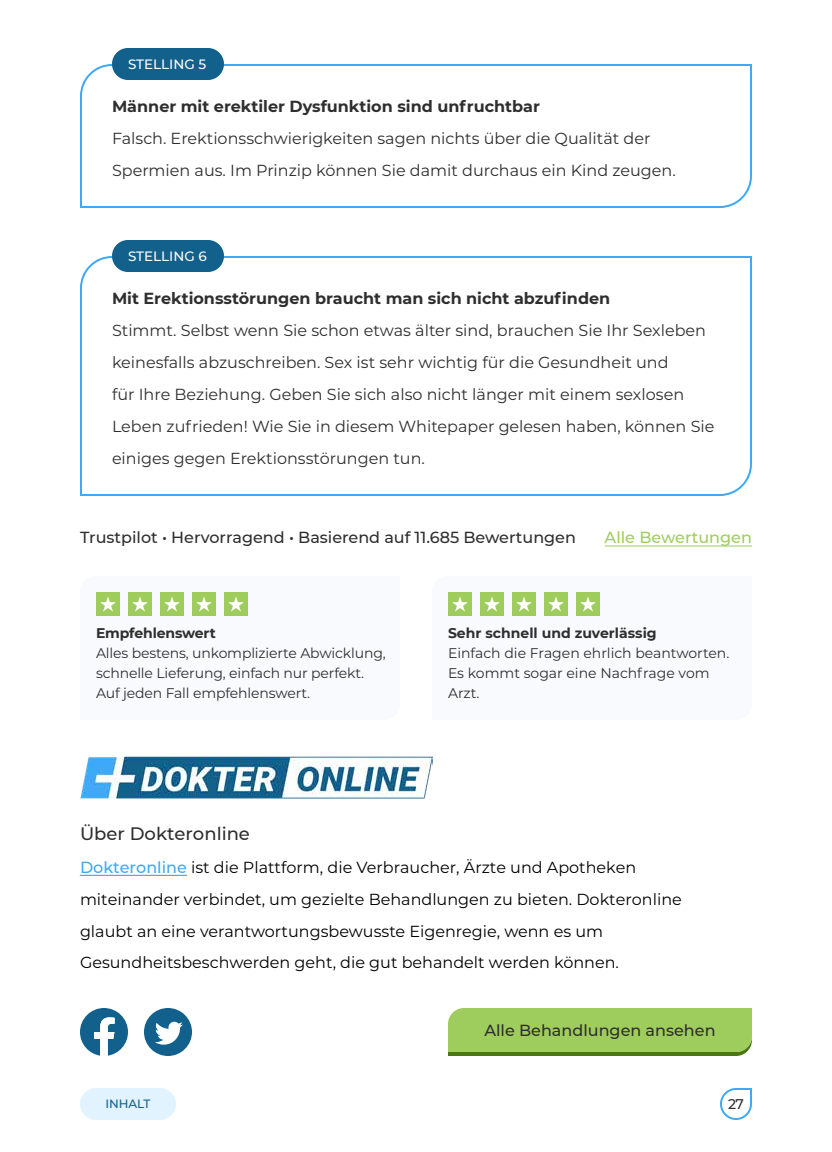
<style>
.page{position:relative;width:832px;height:1152px;background:#fff}
.page>*{position:absolute;margin:0;border:0;box-sizing:border-box;transform-origin:0 0}
.t1{font:500 18px "Montserrat";color:#2e2e2e}
.t2{font:16px/32px "Montserrat";color:#2e2e2e}
.t3{font:16px/31.8px "Montserrat";color:#000}
.t4{font:700 16px "Montserrat";color:#2e2e2e}
.t5{font:500 16px "Montserrat";color:#2e2e2e}
.t6{font:500 16px "Montserrat";color:#9fcd5d}
.t7{font:14px/20px "Montserrat";letter-spacing:-.01em;color:#2e2e2e}
.t8{font:700 14px "Montserrat";color:#2e2e2e}
.t9{font:500 14px "Montserrat";color:#2e2e2e}
.t10{font:500 13.5px "Montserrat";color:#fff}
.t11{font:500 12px "Montserrat";letter-spacing:-.01em;color:#12608c}
.s1{font-weight:500;color:#3fa9f6}
</style>
<div class="page">
<svg style="left:80px;top:64px;width:672px;height:144px"></svg>
<svg style="left:80px;top:256px;width:672px;height:240px"></svg>
<hr style="left:80px;top:875px;width:107px;height:1px;background:#3fa9f6">
<div style="left:112px;top:48px;width:112px;height:32px;background:#12608c;border-radius:16px"></div>
<div style="left:112px;top:240px;width:112px;height:32px;background:#12608c;border-radius:16px"></div>
<img style="left:80px;top:756px;width:352px;height:43px">
<div style="left:80px;top:1088px;width:96px;height:32px;background:#e0f3ff;border-radius:16px"></div>
<svg style="left:448px;top:1008px;width:304px;height:48px;background:#98c658"></svg>
<div style="left:144px;top:1008px;width:48px;height:48px;background:#12608c;border-radius:50%"></div>
<svg style="left:155px;top:1022px;width:28px;height:23px"></svg>
<svg style="left:80px;top:1008px;width:48px;height:48px"></svg>
<div style="left:96px;top:592px;width:24px;height:24px;background:#9fcd5d"></div>
<svg style="left:100px;top:597px;width:16px;height:15px"></svg>
<div style="left:128px;top:592px;width:24px;height:24px;background:#9fcd5d"></div>
<svg style="left:132px;top:597px;width:16px;height:15px"></svg>
<div style="left:160px;top:592px;width:24px;height:24px;background:#9fcd5d"></div>
<svg style="left:164px;top:597px;width:16px;height:15px"></svg>
<div style="left:192px;top:592px;width:24px;height:24px;background:#9fcd5d"></div>
<svg style="left:196px;top:597px;width:16px;height:15px"></svg>
<div style="left:224px;top:592px;width:24px;height:24px;background:#9fcd5d"></div>
<svg style="left:228px;top:597px;width:16px;height:15px"></svg>
<div style="left:448px;top:592px;width:24px;height:24px;background:#9fcd5d"></div>
<svg style="left:452px;top:597px;width:16px;height:15px"></svg>
<div style="left:480px;top:592px;width:24px;height:24px;background:#9fcd5d"></div>
<svg style="left:484px;top:597px;width:16px;height:15px"></svg>
<div style="left:512px;top:592px;width:24px;height:24px;background:#9fcd5d"></div>
<svg style="left:516px;top:597px;width:16px;height:15px"></svg>
<div style="left:544px;top:592px;width:24px;height:24px;background:#9fcd5d"></div>
<svg style="left:548px;top:597px;width:16px;height:15px"></svg>
<div style="left:576px;top:592px;width:24px;height:24px;background:#9fcd5d"></div>
<svg style="left:580px;top:597px;width:16px;height:15px"></svg>
<hr style="left:605px;top:545px;width:147px;height:1px;background:#9fcd5d">
<svg style="left:720px;top:1088px;width:32px;height:32px"></svg>
<p class="t10" style="left:128px;top:55px;width:80px">STELLING 5</p>
<p class="t4" style="left:112px;top:95px;width:429px">Männer mit erektiler Dysfunktion sind unfruchtbar</p>
<p class="t2" style="left:112px;top:122px;width:565px">Falsch. Erektionsschwierigkeiten sagen nichts über die Qualität der<br>Spermien aus. Im Prinzip können Sie damit durchaus ein Kind zeugen.</p>
<p class="t10" style="left:128px;top:247px;width:80px">STELLING 6</p>
<p class="t4" style="left:112px;top:287px;width:500px">Mit Erektionsstörungen braucht man sich nicht abzufinden</p>
<p class="t2" style="left:112px;top:314px;width:604px">Stimmt. Selbst wenn Sie schon etwas älter sind, brauchen Sie Ihr Sexleben keinesfalls abzuschreiben. Sex ist sehr wichtig für die Gesundheit und<br>für Ihre Beziehung. Geben Sie sich also nicht länger mit einem sexlosen Leben zufrieden! Wie Sie in diesem Whitepaper gelesen haben, können Sie einiges gegen Erektionsstörungen tun.</p>
<p class="t5" style="left:80px;top:527px;width:498px">Trustpilot • Hervorragend • Basierend auf 11.685 Bewertungen</p>
<p class="t6" style="left:605px;top:527px;width:149px">Alle Bewertungen</p>
<p class="t8" style="left:96px;top:622px;width:121px">Empfehlenswert</p>
<p class="t7" style="left:96px;top:642px;width:291px">Alles bestens, unkomplizierte Abwicklung, schnelle Lieferung, einfach nur perfekt.<br>Auf jeden Fall empfehlenswert.</p>
<p class="t8" style="left:448px;top:623px;width:210px">Sehr schnell und zuverlässig</p>
<p class="t7" style="left:448px;top:642px;width:283px">Einfach die Fragen ehrlich beantworten.<br>Es kommt sogar eine Nachfrage vom<br>Arzt.</p>
<p class="t1" style="left:80px;top:821px;width:171px">Über Dokteronline</p>
<p class="t3" style="left:80px;top:850px;width:603px"><span class="s1">Dokteronline</span> ist die Plattform, die Verbraucher, Ärzte und Apotheken miteinander verbindet, um gezielte Behandlungen zu bieten. Dokteronline glaubt an eine verantwortungsbewusste Eigenregie, wenn es um Gesundheitsbeschwerden geht, die gut behandelt werden können.</p>
<p class="t11" style="left:106px;top:1096px;width:46px">INHALT</p>
<p class="t5" style="left:484px;top:1019px;width:233px">Alle Behandlungen ansehen</p>
<p class="t9" style="left:728px;top:1094px;width:18px">27</p>
</div>
